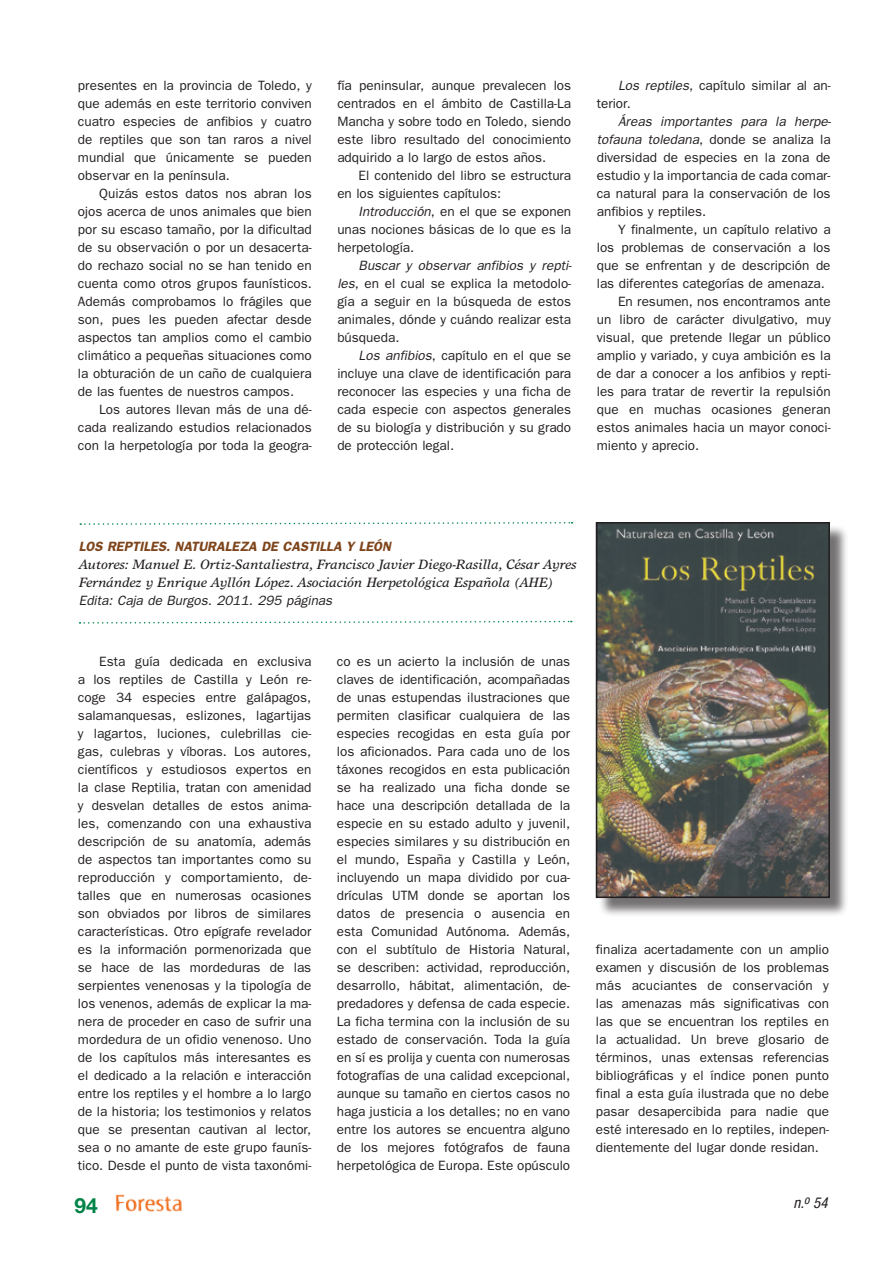
<style>
.page{position:relative;width:893px;height:1263px;background:#fff}
.page>*{position:absolute;margin:0;border:0;box-sizing:border-box;transform-origin:0 0}
.t1{font:700 21px "Helvetica Neue";color:#008348}
.t2{font:italic condensed 15px "Helvetica Neue";color:#231f20}
.t3{font:13.5px/18px "Franklin Gothic";color:#231f20;text-align:justify}
.t4{font:italic 13.5px/18px "Times Europa";color:#231f20}
.t5{font:italic 13.5px "Franklin Gothic";color:#231f20}
.t6{font:italic 600 13.5px "Franklin Gothic";color:#7e451c}
.s1{font-style:italic}
.s2{font-family:"Franklin Gothic";font-weight:600;color:#7e451c}
.s3{font-family:"Franklin Gothic"}
</style>
<div class="page">
<img style="left:115px;top:1195px;width:67px;height:17px">
<svg style="left:79px;top:522px;width:494px;height:3px"></svg>
<svg style="left:78px;top:620px;width:494px;height:4px"></svg>
<div style="left:598px;top:524px;width:251px;height:393px;background:#231f20;opacity:.63"></div>
<img style="left:599px;top:525px;width:228px;height:370px">
<div style="left:596px;top:522px;width:234px;height:376px;border:2px solid #231f20"></div>
<p class="t3" style="left:78px;top:76px;width:235px">presentes en la provincia de Toledo, y</p>
<p class="t3" style="left:78px;top:94px;width:235px">que además en este territorio conviven</p>
<p class="t3" style="left:78px;top:112px;width:235px">cuatro especies de anfibios y cuatro</p>
<p class="t3" style="left:78px;top:130px;width:235px">de reptiles que son tan raros a nivel</p>
<p class="t3" style="left:78px;top:148px;width:235px">mundial que únicamente se pueden</p>
<p class="t3" style="left:78px;top:166px;width:153px">observar en la península.</p>
<p class="t3" style="left:99px;top:184px;width:214px">Quizás estos datos nos abran los</p>
<p class="t3" style="left:78px;top:202px;width:235px">ojos acerca de unos animales que bien</p>
<p class="t3" style="left:78px;top:220px;width:235px">por su escaso tamaño, por la dificultad</p>
<p class="t3" style="left:78px;top:238px;width:235px">de su observación o por un desacerta-</p>
<p class="t3" style="left:78px;top:256px;width:235px">do rechazo social no se han tenido en</p>
<p class="t3" style="left:78px;top:274px;width:235px">cuenta como otros grupos faunísticos.</p>
<p class="t3" style="left:78px;top:292px;width:235px">Además comprobamos lo frágiles que</p>
<p class="t3" style="left:78px;top:310px;width:235px">son, pues les pueden afectar desde</p>
<p class="t3" style="left:78px;top:328px;width:235px">aspectos tan amplios como el cambio</p>
<p class="t3" style="left:78px;top:346px;width:235px">climático a pequeñas situaciones como</p>
<p class="t3" style="left:78px;top:364px;width:235px">la obturación de un caño de cualquiera</p>
<p class="t3" style="left:78px;top:382px;width:218px">de las fuentes de nuestros campos.</p>
<p class="t3" style="left:99px;top:400px;width:214px">Los autores llevan más de una dé-</p>
<p class="t3" style="left:78px;top:418px;width:235px">cada realizando estudios relacionados</p>
<p class="t3" style="left:78px;top:436px;width:235px">con la herpetología por toda la geogra-</p>
<p class="t3" style="left:337px;top:76px;width:235px">fía peninsular, aunque prevalecen los</p>
<p class="t3" style="left:337px;top:94px;width:235px">centrados en el ámbito de Castilla-La</p>
<p class="t3" style="left:337px;top:112px;width:235px">Mancha y sobre todo en Toledo, siendo</p>
<p class="t3" style="left:337px;top:130px;width:235px">este libro resultado del conocimiento</p>
<p class="t3" style="left:337px;top:148px;width:210px">adquirido a lo largo de estos años.</p>
<p class="t3" style="left:359px;top:166px;width:214px">El contenido del libro se estructura</p>
<p class="t3" style="left:337px;top:184px;width:165px">en los siguientes capítulos:</p>
<p class="t3" style="left:359px;top:202px;width:214px"><span class="s1">Introducción</span>, en el que se exponen</p>
<p class="t3" style="left:337px;top:220px;width:235px">unas nociones básicas de lo que es la</p>
<p class="t3" style="left:337px;top:238px;width:78px">herpetología.</p>
<p class="t5" style="left:359px;top:258px;width:215px">Buscar y observar anfibios y repti-</p>
<p class="t3" style="left:337px;top:274px;width:235px"><span class="s1">les</span>, en el cual se explica la metodolo-</p>
<p class="t3" style="left:337px;top:292px;width:235px">gía a seguir en la búsqueda de estos</p>
<p class="t3" style="left:337px;top:310px;width:235px">animales, dónde y cuándo realizar esta</p>
<p class="t3" style="left:337px;top:328px;width:64px">búsqueda.</p>
<p class="t3" style="left:359px;top:346px;width:214px"><span class="s1">Los anfibios</span>, capítulo en el que se</p>
<p class="t3" style="left:337px;top:364px;width:235px">incluye una clave de identificación para</p>
<p class="t3" style="left:337px;top:382px;width:235px">reconocer las especies y una ficha de</p>
<p class="t3" style="left:337px;top:400px;width:235px">cada especie con aspectos generales</p>
<p class="t3" style="left:337px;top:418px;width:235px">de su biología y distribución y su grado</p>
<p class="t3" style="left:337px;top:436px;width:118px">de protección legal.</p>
<p class="t3" style="left:618px;top:76px;width:214px"><span class="s1">Los reptiles</span>, capítulo similar al an-</p>
<p class="t3" style="left:597px;top:94px;width:36px">terior.</p>
<p class="t5" style="left:618px;top:114px;width:215px">Áreas importantes para la herpe-</p>
<p class="t3" style="left:597px;top:130px;width:235px"><span class="s1">tofauna toledana</span>, donde se analiza la</p>
<p class="t3" style="left:597px;top:148px;width:235px">diversidad de especies en la zona de</p>
<p class="t3" style="left:597px;top:166px;width:235px">estudio y la importancia de cada comar-</p>
<p class="t3" style="left:597px;top:184px;width:235px">ca natural para la conservación de los</p>
<p class="t3" style="left:597px;top:202px;width:111px">anfibios y reptiles.</p>
<p class="t3" style="left:618px;top:220px;width:214px">Y finalmente, un capítulo relativo a</p>
<p class="t3" style="left:597px;top:238px;width:235px">los problemas de conservación a los</p>
<p class="t3" style="left:597px;top:256px;width:235px">que se enfrentan y de descripción de</p>
<p class="t3" style="left:597px;top:274px;width:230px">las diferentes categorías de amenaza.</p>
<p class="t3" style="left:618px;top:292px;width:214px">En resumen, nos encontramos ante</p>
<p class="t3" style="left:597px;top:310px;width:235px">un libro de carácter divulgativo, muy</p>
<p class="t3" style="left:597px;top:328px;width:235px">visual, que pretende llegar un público</p>
<p class="t3" style="left:597px;top:346px;width:235px">amplio y variado, y cuya ambición es la</p>
<p class="t3" style="left:597px;top:364px;width:235px">de dar a conocer a los anfibios y repti-</p>
<p class="t3" style="left:597px;top:382px;width:235px">les para tratar de revertir la repulsión</p>
<p class="t3" style="left:597px;top:400px;width:235px">que en muchas ocasiones generan</p>
<p class="t3" style="left:597px;top:418px;width:235px">estos animales hacia un mayor conoci-</p>
<p class="t3" style="left:597px;top:436px;width:104px">miento y aprecio.</p>
<p class="t4" style="left:79px;top:538px;width:499px;text-indent:267px"><span class="s2">Y LEÓN<br></span>Autores: Manuel E. Ortiz-Santaliestra, Francisco Javier Diego-Rasilla, César Ayres Fernández y Enrique Ayllón López. Asociación Herpetológica Española (AHE)<br><span class="s3">Edita: Caja de Burgos. 2011. 295 páginas</span></p>
<p class="t6" style="left:79px;top:539px;width:138px">LOS REPTILES. NATURALEZA</p>
<p class="t6" style="left:261px;top:539px;width:39px">DE CASTILLA</p>
<p class="t3" style="left:78px;top:652px;width:235px;text-indent:21px">Esta guía dedicada en exclusiva a los reptiles de Castilla y León re&shy;coge 34 especies entre galápagos, salamanquesas, eslizones, lagartijas y lagartos, luciones, culebrillas cie&shy;gas, culebras y víboras. Los autores, científicos y estudiosos expertos en la clase Reptilia, tratan con amenidad y desvelan detalles de estos anima&shy;les, comenzando con una exhaustiva descripción de su anatomía, además de aspectos tan importantes como su reproducción y comportamiento, de&shy;talles que en numerosas ocasiones son obviados por libros de similares características. Otro epígrafe revelador es la información pormenorizada que se hace de las mordeduras de las serpientes venenosas y la tipología de los venenos, además de explicar la ma&shy;nera de proceder en caso de sufrir una mordedura de un ofidio venenoso. Uno de los capítulos más interesantes es el dedicado a la relación e interacción entre los reptiles y el hombre a lo largo de la historia; los testimonios y relatos que se presentan cautivan al lector, sea o no amante de este grupo faunís&shy;tico. Desde el punto de vista taxonómi-</p>
<p class="t3" style="left:337px;top:652px;width:235px">co es un acierto la inclusión de unas claves de identificación, acompañadas de unas estupendas ilustraciones que permiten clasificar cualquiera de las especies recogidas en esta guía por los aficionados. Para cada uno de los táxones recogidos en esta publicación se ha realizado una ficha donde se hace una descripción detallada de la especie en su estado adulto y juvenil, especies similares y su distribución en el mundo, España y Castilla y León, incluyendo un mapa dividido por cua&shy;drículas UTM donde se aportan los datos de presencia o ausencia en esta Comunidad Autónoma. Además, con el subtítulo de Historia Natural, se describen: actividad, reproducción, desarrollo, hábitat, alimentación, de&shy;predadores y defensa de cada especie.<br>La ficha termina con la inclusión de su estado de conservación. Toda la guía en sí es prolija y cuenta con numerosas fotografías de una calidad excepcional, aunque su tamaño en ciertos casos no haga justicia a los detalles; no en vano entre los autores se encuentra alguno de los mejores fotógrafos de fauna herpetológica de Europa. Este opúsculo</p>
<p class="t3" style="left:596px;top:940px;width:235px">finaliza acertadamente con un amplio examen y discusión de los problemas más acuciantes de conservación y las amenazas más significativas con las que se encuentran los reptiles en la actualidad. Un breve glosario de términos, unas extensas referencias bibliográficas y el índice ponen punto final a esta guía ilustrada que no debe pasar desapercibida para nadie que esté interesado en lo reptiles, indepen&shy;dientemente del lugar donde residan.</p>
<p class="t1" style="left:75px;top:1192px;width:25px">94</p>
<p class="t2" style="left:793px;top:1194px;width:36px">n.<sup>o</sup> 54</p>
</div>
